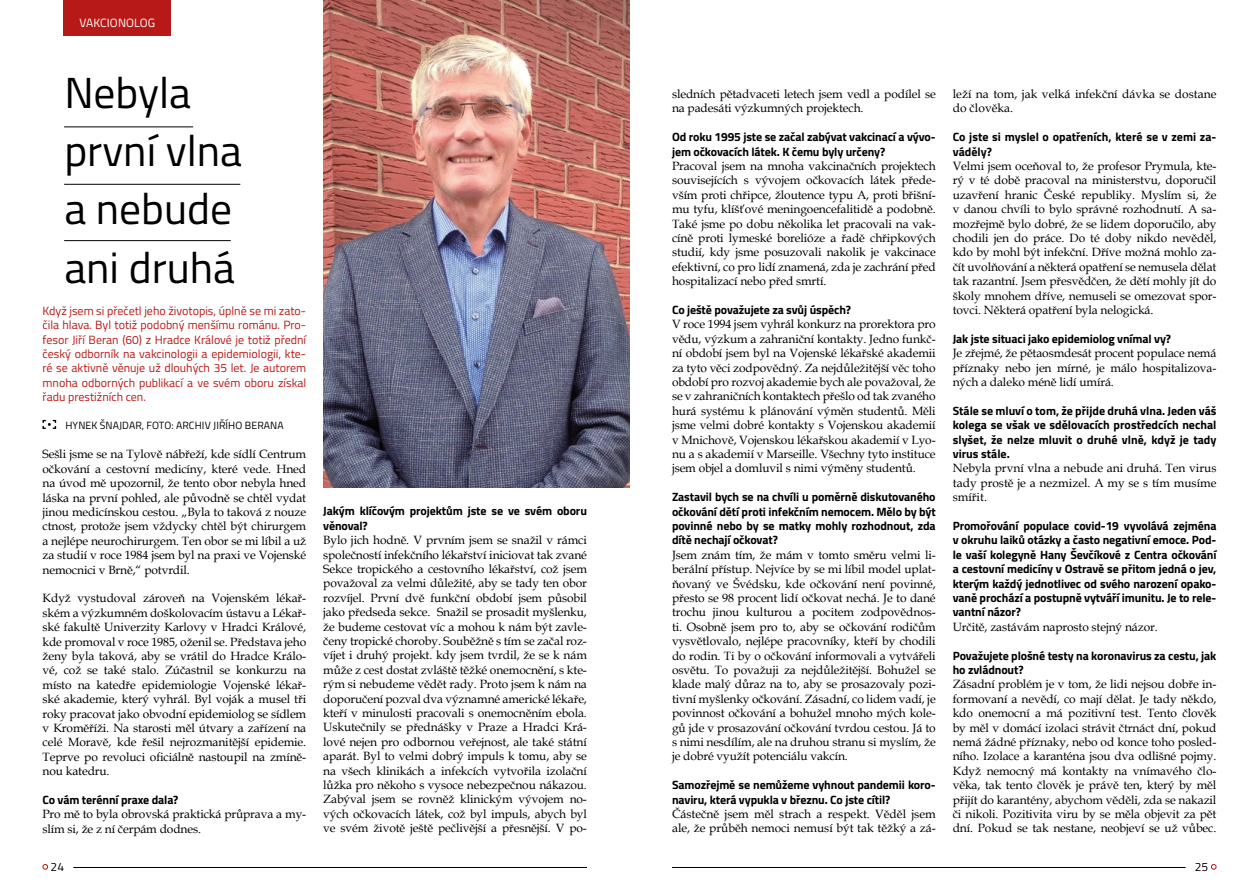
<style>
.page{position:relative;width:1259px;height:893px;background:#fff}
.page>*{position:absolute;margin:0;border:0;box-sizing:border-box;transform-origin:0 0}
.t1{font:43.5px/58.3px "Titillium Web";color:#000}
.t2{font:12px/14.4px "Book Antiqua";letter-spacing:-.01em;color:#000;text-align:justify}
.t3{font:700 12px/14.4px "Titillium";letter-spacing:-.01em;color:#000}
.t4{font:12px/14.4px "Titillium";color:#b71918;text-align:justify}
.t5{font:12px "Titillium Web";letter-spacing:.01em;color:#fff}
.t6{font:12px "Titillium Web";color:#000}
.t7{font:10.5px "Titillium Web";letter-spacing:.01em;color:#000}
</style>
<div class="page">
<svg style="left:43px;top:864px;width:5px;height:5px"></svg>
<svg style="left:1211px;top:864px;width:5px;height:5px"></svg>
<hr style="left:73px;top:867px;width:514px;height:1px;background:#000">
<hr style="left:672px;top:867px;width:513px;height:1px;background:#000">
<svg style="left:43px;top:420px;width:13px;height:9px"></svg>
<img style="left:323px;top:0;width:306px;height:488px">
<div style="left:64px;top:0;width:107px;height:35px;background:#b71918"></div>
<hr style="left:64px;top:126px;width:129px;height:1px;background:#000">
<hr style="left:64px;top:184px;width:176px;height:1px;background:#000">
<hr style="left:64px;top:240px;width:167px;height:1px;background:#000">
<p class="t5" style="left:79px;top:14px;width:77px">VAKCIONOLOG</p>
<h1 class="t1" style="left:64px;top:61px;width:179px">Nebyla první vlna a nebude ani druhá</h1>
<p class="t4" style="left:43px;top:303px;width:265px">Když jsem si přečetl jeho životopis, úplně se mi zato&shy;čila hlava. Byl totiž podobný menšímu románu. Pro&shy;fesor Jiří Beran (60) z Hradce Králové je totiž přední český odborník na vakcinologii a epidemiologii, kte&shy;ré se aktivně věnuje už dlouhých 35 let. Je autorem mnoha odborných publikací a ve svém oboru získal řadu prestižních cen.</p>
<p class="t7" style="left:65px;top:418px;width:220px">HYNEK ŠNAJDAR, FOTO: ARCHIV JIŘÍHO BERANA</p>
<p class="t2" style="left:43px;top:447px;width:265px">Sešli jsme se na Tylově nábřeží, kde sídlí Centrum očkování a cestovní medicíny, které vede. Hned na úvod mě upozornil, že tento obor nebyla hned láska na první pohled, ale původně se chtěl vydat jinou medicínskou cestou. „Byla to taková z nouze ctnost, protože jsem vždycky chtěl být chirurgem a nejlépe neurochirurgem. Ten obor se mi líbil a už za studií v roce 1984 jsem byl na praxi ve Vojenské nemocnici v Brně,“ potvrdil.</p>
<p class="t2" style="left:43px;top:591px;width:265px">Když vystudoval zároveň na Vojenském lékař&shy;ském a výzkumném doškolovacím ústavu a Lékař&shy;ské fakultě Univerzity Karlovy v Hradci Králové, kde promoval v roce 1985, oženil se. Představa jeho ženy byla taková, aby se vrátil do Hradce Králo&shy;vé, což se také stalo. Zúčastnil se konkurzu na místo na katedře epidemiologie Vojenské lékař&shy;ské akademie, který vyhrál. Byl voják a musel tři roky pracovat jako obvodní epidemiolog se sídlem v Kroměříži. Na starosti měl útvary a zařízení na celé Moravě, kde řešil nejrozmanitější epidemie.<br>Teprve po revoluci oficiálně nastoupil na zmíně&shy;nou katedru.</p>
<p class="t3" style="left:43px;top:792px;width:137px">Co vám terénní praxe dala?</p>
<p class="t2" style="left:43px;top:807px;width:265px">Pro mě to byla obrovská praktická průprava a my&shy;slím si, že z ní čerpám dodnes.</p>
<p class="t3" style="left:323px;top:503px;width:265px">Jakým klíčovým projektům jste se ve svém oboru věnoval?</p>
<p class="t2" style="left:323px;top:533px;width:265px">Bylo jich hodně. V prvním jsem se snažil v rámci společností infekčního lékařství iniciovat tak zvané Sekce tropického a cestovního lékařství, což jsem považoval za velmi důležité, aby se tady ten obor rozvíjel. První dvě funkční období jsem působil jako předseda sekce. Snažil se prosadit myšlenku, že budeme cestovat víc a mohou k nám být zavle&shy;čeny tropické choroby. Souběžně s tím se začal roz&shy;víjet i druhý projekt. kdy jsem tvrdil, že se k nám může z cest dostat zvláště těžké onemocnění, s kte&shy;rým si nebudeme vědět rady. Proto jsem k nám na doporučení pozval dva významné americké lékaře, kteří v minulosti pracovali s onemocněním ebola.<br>Uskutečnily se přednášky v Praze a Hradci Krá&shy;lové nejen pro odbornou veřejnost, ale také státní aparát. Byl to velmi dobrý impuls k tomu, aby se na všech klinikách a infekcích vytvořila izolační lůžka pro někoho s vysoce nebezpečnou nákazou.<br>Zabýval jsem se rovněž klinickým vývojem no&shy;vých očkovacích látek, což byl impuls, abych byl ve svém životě ještě pečlivější a přesnější. V po-</p>
<p class="t2" style="left:672px;top:86px;width:265px">sledních pětadvaceti letech jsem vedl a podílel se na padesáti výzkumných projektech.</p>
<p class="t3" style="left:672px;top:129px;width:265px">Od roku 1995 jste se začal zabývat vakcinací a vývo&shy;jem očkovacích látek. K čemu byly určeny?</p>
<p class="t2" style="left:672px;top:158px;width:265px">Pracoval jsem na mnoha vakcinačních projektech souvisejících s vývojem očkovacích látek přede&shy;vším proti chřipce, žloutence typu A, proti břišní&shy;mu tyfu, klíšťové meningoencefalitidě a podobně.<br>Také jsme po dobu několika let pracovali na vak&shy;cíně proti lymeské borelióze a řadě chřipkových studií, kdy jsme posuzovali nakolik je vakcinace efektivní, co pro lidí znamená, zda je zachrání před hospitalizací nebo před smrtí.</p>
<p class="t3" style="left:672px;top:302px;width:180px">Co ještě považujete za svůj úspěch?</p>
<p class="t2" style="left:672px;top:317px;width:265px">V roce 1994 jsem vyhrál konkurz na prorektora pro vědu, výzkum a zahraniční kontakty. Jedno funkč&shy;ní období jsem byl na Vojenské lékařské akademii za tyto věci zodpovědný. Za nejdůležitější věc toho období pro rozvoj akademie bych ale považoval, že se v zahraničních kontaktech přešlo od tak zvaného hurá systému k plánování výměn studentů. Měli jsme velmi dobré kontakty s Vojenskou akademií v Mnichově, Vojenskou lékařskou akademií v Lyo&shy;nu a s akademií v Marseille. Všechny tyto instituce jsem objel a domluvil s nimi výměny studentů.</p>
<p class="t3" style="left:672px;top:489px;width:265px;text-align:justify">Zastavil bych se na chvíli u poměrně diskutovaného očkování dětí proti infekčním nemocem. Mělo by být povinné nebo by se matky mohly rozhodnout, zda dítě nechají očkovat?</p>
<p class="t2" style="left:672px;top:547px;width:265px">Jsem znám tím, že mám v tomto směru velmi li&shy;berální přístup. Nejvíce by se mi líbil model uplat&shy;ňovaný ve Švédsku, kde očkování není povinné, přesto se 98 procent lidí očkovat nechá. Je to dané trochu jinou kulturou a pocitem zodpovědnos&shy;ti. Osobně jsem pro to, aby se očkování rodičům vysvětlovalo, nejlépe pracovníky, kteří by chodili do rodin. Ti by o očkování informovali a vytvářeli osvětu. To považuji za nejdůležitější. Bohužel se klade malý důraz na to, aby se prosazovaly pozi&shy;tivní myšlenky očkování. Zásadní, co lidem vadí, je povinnost očkování a bohužel mnoho mých kole&shy;gů jde v prosazování očkování tvrdou cestou. Já to s nimi nesdílím, ale na druhou stranu si myslím, že je dobré využít potenciálu vakcín.</p>
<p class="t3" style="left:672px;top:777px;width:265px">Samozřejmě se nemůžeme vyhnout pandemii koro&shy;naviru, která vypukla v březnu. Co jste cítil?</p>
<p class="t2" style="left:672px;top:806px;width:265px">Částečně jsem měl strach a respekt. Věděl jsem ale, že průběh nemoci nemusí být tak těžký a zá-</p>
<p class="t2" style="left:952px;top:86px;width:265px">leží na tom, jak velká infekční dávka se dostane do člověka.</p>
<p class="t3" style="left:952px;top:129px;width:265px">Co jste si myslel o opatřeních, které se v zemi za&shy;váděly?</p>
<p class="t2" style="left:952px;top:158px;width:265px">Velmi jsem oceňoval to, že profesor Prymula, kte&shy;rý v té době pracoval na ministerstvu, doporučil uzavření hranic České republiky. Myslím si, že v danou chvíli to bylo správné rozhodnutí. A sa&shy;mozřejmě bylo dobré, že se lidem doporučilo, aby chodili jen do práce. Do té doby nikdo nevěděl, kdo by mohl být infekční. Dříve možná mohlo za&shy;čít uvolňování a některá opatření se nemusela dělat tak razantní. Jsem přesvědčen, že dětí mohly jít do školy mnohem dříve, nemuseli se omezovat spor&shy;tovci. Některá opatření byla nelogická.</p>
<p class="t3" style="left:952px;top:331px;width:220px">Jak jste situaci jako epidemiolog vnímal vy?</p>
<p class="t2" style="left:952px;top:346px;width:265px">Je zřejmé, že pětaosmdesát procent populace nemá příznaky nebo jen mírné, je málo hospitalizova&shy;ných a daleko méně lidí umírá.</p>
<p class="t3" style="left:952px;top:403px;width:265px;text-align:justify">Stále se mluví o tom, že přijde druhá vlna. Jeden váš kolega se však ve sdělovacích prostředcích nechal slyšet, že nelze mluvit o druhé vlně, když je tady virus stále.</p>
<p class="t2" style="left:952px;top:461px;width:265px">Nebyla první vlna a nebude ani druhá. Ten virus tady prostě je a nezmizel. A my se s tím musíme smířit.</p>
<p class="t3" style="left:952px;top:518px;width:265px;text-align:justify">Promořování populace covid-19 vyvolává zejména v okruhu laiků otázky a často negativní emoce. Pod&shy;le vaší kolegyně Hany Ševčíkové z Centra očkování a cestovní medicíny v Ostravě se přitom jedná o jev, kterým každý jednotlivec od svého narození opako&shy;vaně prochází a postupně vytváří imunitu. Je to rele&shy;vantní názor?</p>
<p class="t2" style="left:952px;top:619px;width:206px">Určitě, zastávám naprosto stejný názor.</p>
<p class="t3" style="left:952px;top:648px;width:265px">Považujete plošné testy na koronavirus za cestu, jak ho zvládnout?</p>
<p class="t2" style="left:952px;top:677px;width:265px">Zásadní problém je v tom, že lidi nejsou dobře in&shy;formovaní a nevědí, co mají dělat. Je tady někdo, kdo onemocní a má pozitivní test. Tento člověk by měl v domácí izolaci strávit čtrnáct dní, pokud nemá žádné příznaky, nebo od konce toho posled&shy;ního. Izolace a karanténa jsou dva odlišné pojmy.<br>Když nemocný má kontakty na vnímavého člo&shy;věka, tak tento člověk je právě ten, který by měl přijít do karantény, abychom věděli, zda se nakazil či nikoli. Pozitivita viru by se měla objevit za pět dní. Pokud se tak nestane, neobjeví se už vůbec.</p>
<p class="t6" style="left:51px;top:858px;width:15px">24</p>
<p class="t6" style="left:1195px;top:858px;width:15px">25</p>
</div>
